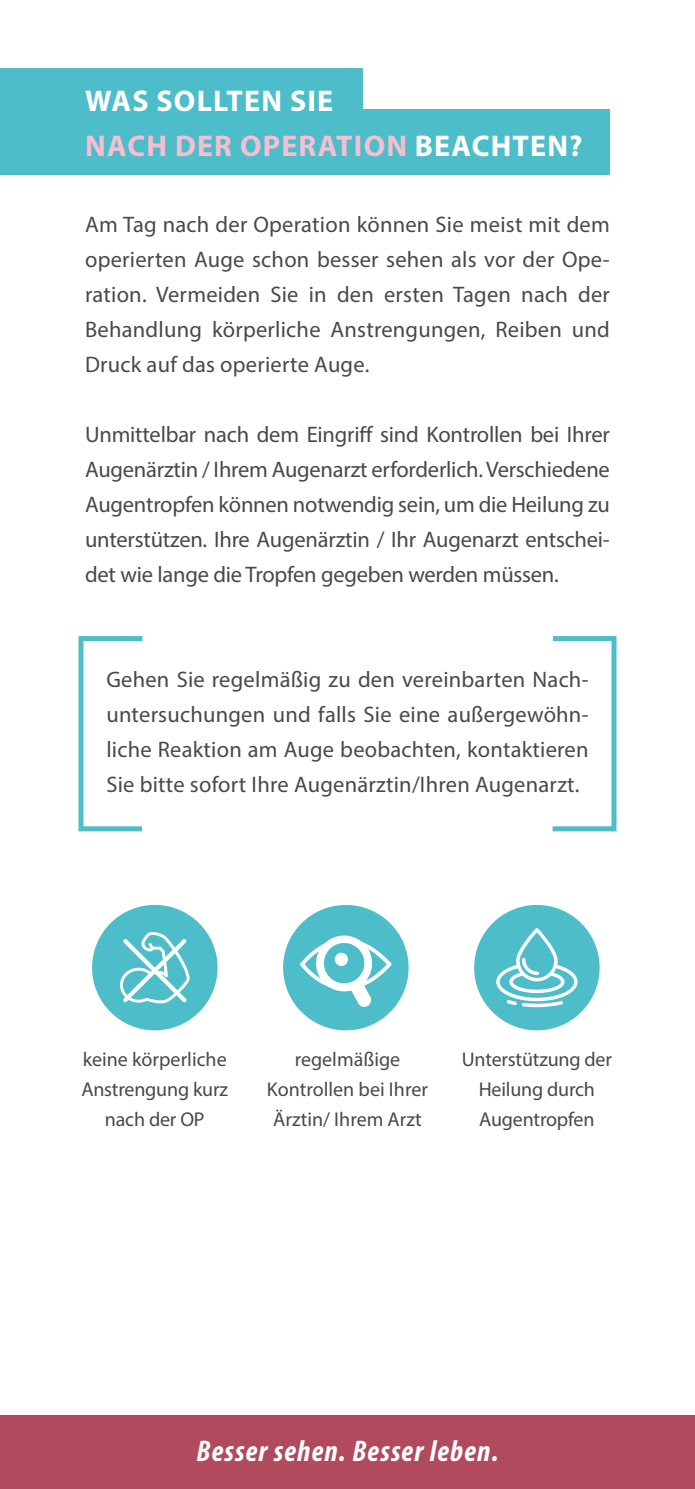
<style>
.page{position:relative;width:695px;height:1489px;background:#fff}
.page>*{position:absolute;margin:0;border:0;box-sizing:border-box;transform-origin:0 0}
.t1{font:700 30px/45px "Myriad Pro";letter-spacing:.04em;color:#fff}
.t2{font:italic 700 condensed 30px "Myriad Pro";letter-spacing:.04em;color:#fff}
.t3{font:22.5px/35px "Myriad Pro";letter-spacing:.01em;color:#4a4948;text-align:justify}
.t4{font:20px/30px "Myriad Pro";letter-spacing:-.01em;color:#4a4948;text-align:center}
.s1{color:#f6bed1}
</style>
<div class="page">
<div style="left:0;top:110px;width:609px;height:65px;background:#4cbdc9"></div>
<div style="left:0;top:69px;width:362px;height:65px;background:#4cbdc9"></div>
<div style="left:78px;top:636px;width:67px;height:195px;border:5px solid #4cbdc9"></div>
<div style="left:550px;top:636px;width:66px;height:195px;border:5px solid #4cbdc9"></div>
<div style="left:0;top:1415px;width:694px;height:73px;background:#b24a5d"></div>
<div style="left:474px;top:904px;width:125px;height:126px;border:28px solid #4cbdc9;border-radius:50%"></div>
<svg style="left:496px;top:927px;width:81px;height:80px"></svg>
<div style="left:283px;top:904px;width:125px;height:126px;border:28px solid #4cbdc9;border-radius:50%"></div>
<svg style="left:300px;top:931px;width:91px;height:76px"></svg>
<div style="left:92px;top:904px;width:125px;height:126px;border:28px solid #4cbdc9;border-radius:50%"></div>
<svg style="left:120px;top:930px;width:70px;height:73px"></svg>
<h1 class="t1" style="left:85px;top:79px;width:498px">WAS SOLLTEN SIE<br><span class="s1">NACH DER OPERATION</span> BEACHTEN?</h1>
<p class="t3" style="left:85px;top:207px;width:526px">Am Tag nach der Operation können Sie meist mit dem operierten Auge schon besser sehen als vor der Ope&shy;ration. Vermeiden Sie in den ersten Tagen nach der Behandlung körperliche Anstrengungen, Reiben und Druck auf das operierte Auge.</p>
<p class="t3" style="left:85px;top:417px;width:526px">Unmittelbar nach dem Eingriff sind Kontrollen bei Ihrer Augenärztin / Ihrem Augenarzt erforderlich. Verschiedene Augentropfen können notwendig sein, um die Heilung zu unterstützen. Ihre Augenärztin / Ihr Augenarzt entschei&shy;det wie lange die Tropfen gegeben werden müssen.</p>
<p class="t3" style="left:106px;top:663px;width:483px">Gehen Sie regelmäßig zu den vereinbarten Nach&shy;untersuchungen und falls Sie eine außergewöhn&shy;liche Reaktion am Auge beobachten, kontaktieren Sie bitte sofort Ihre Augenärztin/Ihren Augenarzt.</p>
<p class="t4" style="left:81px;top:1045px;width:148px">keine körperliche<br>Anstrengung kurz nach der OP</p>
<p class="t4" style="left:267px;top:1045px;width:162px">regelmäßige<br>Kontrollen bei Ihrer<br>Ärztin/ Ihrem Arzt</p>
<p class="t4" style="left:462px;top:1045px;width:151px">Unterstützung der<br>Heilung durch<br>Augentropfen</p>
<h1 class="t2" style="left:196px;top:1439px;width:303px">Besser sehen. Besser leben.</h1>
</div>
